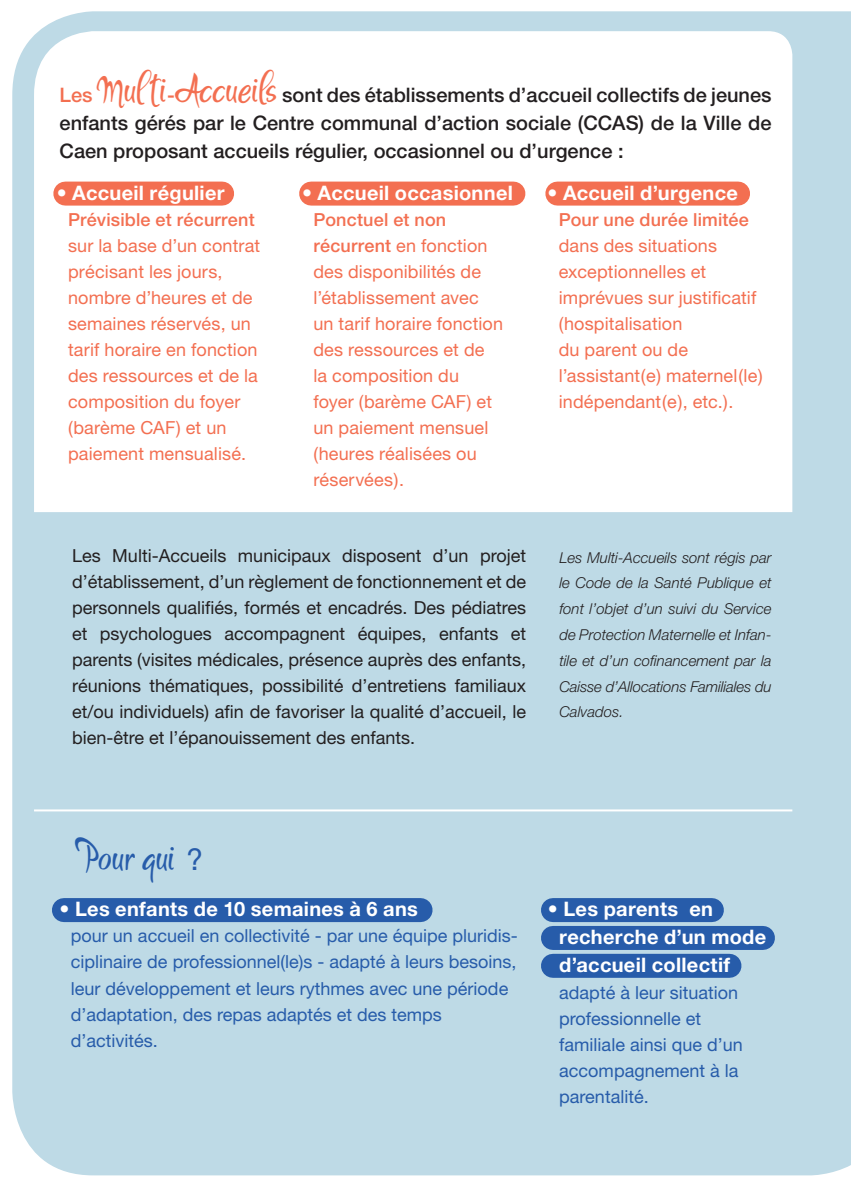
<style>
.page{position:relative;width:851px;height:1191px;background:#fff}
.page>*{position:absolute;margin:0;border:0;box-sizing:border-box;transform-origin:0 0}
.t1{font:40px "Martyn Demo";color:#275caa}
.t2{font:500 20px/28px "Helvetica Neue";color:#231f20;text-align:justify}
.t3{font:700 20px/28px "Helvetica Neue";letter-spacing:.015em;color:#fff}
.t4{font:18px/26px "Helvetica Neue";letter-spacing:.01em;color:#f36f51}
.t5{font:18px/26px "Helvetica Neue";color:#231f20;text-align:justify}
.t6{font:18px/26px "Helvetica Neue";color:#275caa}
.t7{font:italic 300 15px/25.8px "Helvetica Neue";letter-spacing:-.01em;color:#231f20;text-align:justify}
.s1{color:#f36f51}
.s2{font-family:"Martyn Demo";font-weight:400;font-size:40px;color:#f36f51}
.s3{font-weight:500}
.s4{font-family:"Helvetica Neue";font-size:30px}
</style>
<div class="page">
<div style="left:12px;top:11px;width:838px;height:1164px;background:#bedae6"></div>
<svg style="left:34px;top:31px;width:758px;height:481px"></svg>
<div style="left:311px;top:182px;width:202px;height:24px;background:#f36f51"></div>
<div style="left:557px;top:182px;width:181px;height:24px;background:#f36f51"></div>
<div style="left:65px;top:182px;width:157px;height:24px;background:#f36f51"></div>
<div style="left:64px;top:898px;width:356px;height:24px;background:#275caa"></div>
<div style="left:553px;top:898px;width:158px;height:24px;background:#275caa"></div>
<div style="left:553px;top:926px;width:209px;height:24px;background:#275caa"></div>
<div style="left:553px;top:953px;width:176px;height:24px;background:#275caa"></div>
<hr style="left:34px;top:809px;width:758px;height:2px;background:#fff">
<p class="t2" style="left:60px;top:81px;width:713px"><span class="s1">Les</span> <span class="s2">Multi</span><span class="s1">-</span><span class="s2">Accueils</span> sont des établissements d’accueil collectifs de jeunes enfants gérés par le Centre communal d’action sociale (CCAS) de la Ville de Caen proposant accueils régulier, occasionnel ou d’urgence :</p>
<p class="t3" style="left:57px;top:178px;width:169px">• Accueil régulier</p>
<p class="t4" style="left:68px;top:206px;width:193px"><span class="s3">Prévisible et récurrent </span>sur la base d’un contrat précisant les jours, nombre d’heures et de semaines réservés, un tarif horaire en fonction des ressources et de la composition du foyer (barème CAF) et un paiement mensualisé.</p>
<p class="t3" style="left:302px;top:178px;width:212px">• Accueil occasionnel</p>
<p class="t4" style="left:313px;top:206px;width:191px"><span class="s3">Ponctuel et non récurrent</span> en fonction des disponibilités de l’établissement avec un tarif horaire fonction des ressources et de<br>la composition du foyer (barème CAF) et un paiement mensuel (heures réalisées ou réservées).</p>
<p class="t3" style="left:547px;top:178px;width:192px">• Accueil d’urgence</p>
<p class="t4" style="left:558px;top:206px;width:205px"><span class="s3">Pour une durée limitée </span>dans des situations exceptionnelles et imprévues sur justificatif (hospitalisation<br>du parent ou de l’assistant(e) maternel(le) indépendant(e), etc.).</p>
<p class="t5" style="left:72px;top:542px;width:455px">Les Multi-Accueils municipaux disposent d’un projet d’établissement, d’un règlement de fonctionnement et de personnels qualifiés, formés et encadrés. Des pédiatres et psychologues accompagnent équipes, enfants et parents (visites médicales, présence auprès des enfants, réunions thématiques, possibilité d’entretiens familiaux et/ou individuels) afin de favoriser la qualité d’accueil, le bien-être et l’épanouissement des enfants.</p>
<p class="t7" style="left:559px;top:544px;width:214px">Les Multi-Accueils sont régis par le Code de la Santé Publique et font l’objet d’un suivi du Service de Protection Maternelle et Infan&shy;tile et d’un cofinancement par la Caisse d’Allocations Familiales du Calvados.</p>
<p class="t1" style="left:75px;top:832px;width:130px">Pourqui <span class="s4">?</span></p>
<p class="t3" style="left:60px;top:895px;width:360px">• Les enfants de 10 semaines à 6 ans</p>
<p class="t6" style="left:71px;top:922px;width:448px">pour un accueil en collectivité - par une équipe pluridis&shy;ciplinaire de professionnel(le)s - adapté à leurs besoins, leur développement et leurs rythmes avec une période d’adaptation, des repas adaptés et des temps d’activités.</p>
<p class="t3" style="left:548px;top:895px;width:166px">• Les parents en</p>
<p class="t3" style="left:559px;top:923px;width:208px">recherche d’un mode d’accueil collectif</p>
<p class="t6" style="left:559px;top:978px;width:185px">adapté à leur situation professionnelle et familiale ainsi que d’un accompagnement à la parentalité.</p>
</div>
